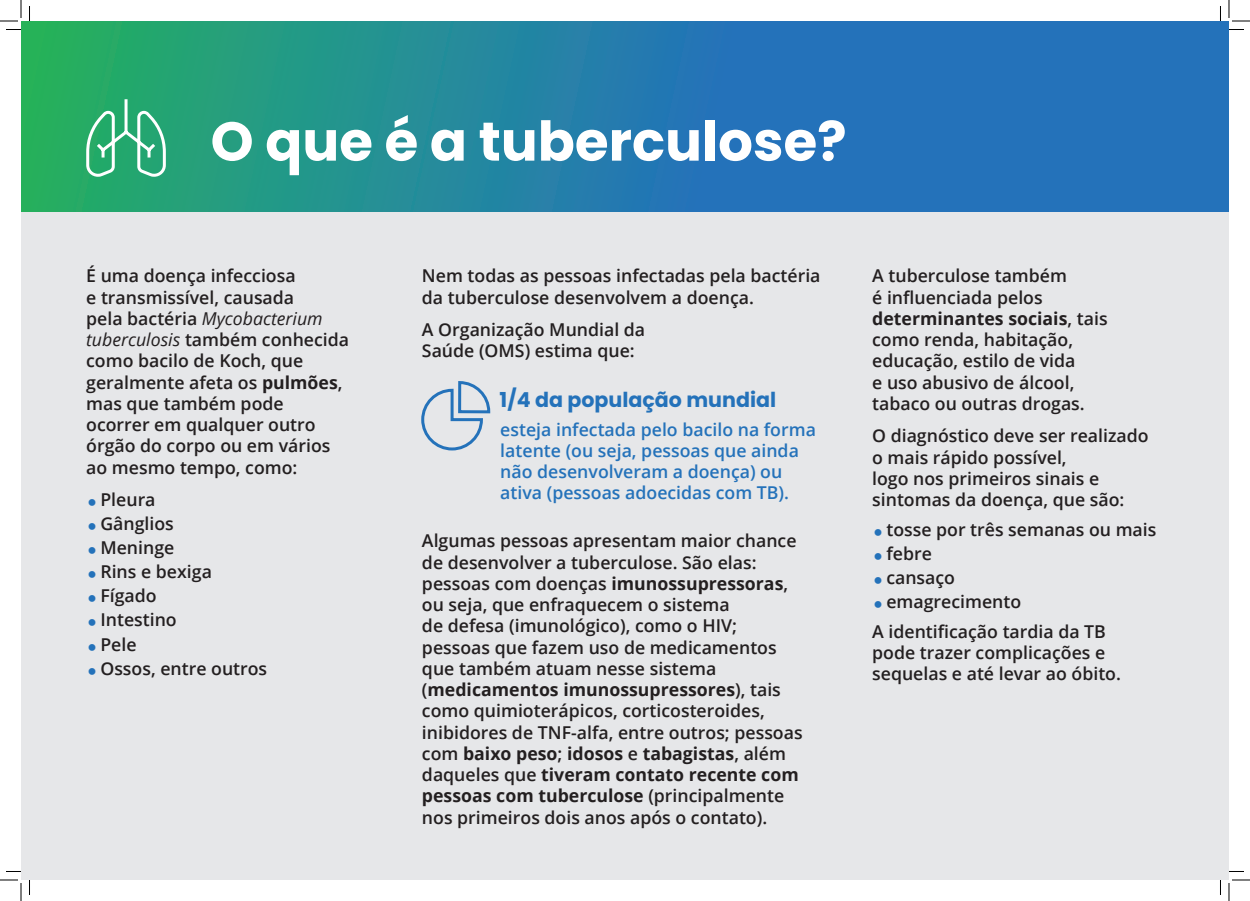
<style>
.page{position:relative;width:1250px;height:901px;background:#fff}
.page>*{position:absolute;margin:0;border:0;box-sizing:border-box;transform-origin:0 0}
.t1{font:700 54.7px "Poppins";color:#fff}
.t2{font:700 20.6px "Poppins";color:#2472ba}
.t3{font:600 17.7px/21.2px "Open Sans";color:#231f20}
.t4{font:600 17.7px/21.2px "Open Sans";color:#2472ba}
.s1{font-weight:400;font-style:italic}
.s2{font-weight:700}
</style>
<div class="page">
<div style="left:21px;top:21px;width:1208px;height:859px;background:#e6e7e9"></div>
<svg style="left:21px;top:21px;width:1208px;height:191px;background:#2483a2"></svg>
<svg style="left:85px;top:96px;width:82px;height:82px;background:#4bb787"></svg>
<svg style="left:421px;top:381px;width:70px;height:70px"></svg>
<svg style="left:6px;top:29px;width:15px;height:1px"></svg>
<svg style="left:1229px;top:29px;width:15px;height:1px"></svg>
<svg style="left:6px;top:871px;width:15px;height:1px"></svg>
<svg style="left:1229px;top:871px;width:15px;height:1px"></svg>
<svg style="left:29px;top:6px;width:1px;height:15px"></svg>
<svg style="left:29px;top:880px;width:1px;height:15px"></svg>
<svg style="left:1220px;top:6px;width:1px;height:15px"></svg>
<svg style="left:1220px;top:880px;width:1px;height:15px"></svg>
<svg style="left:0;top:0;width:22px;height:22px"></svg>
<svg style="left:0;top:879px;width:22px;height:22px"></svg>
<svg style="left:1228px;top:0;width:22px;height:22px"></svg>
<svg style="left:1228px;top:879px;width:22px;height:22px"></svg>
<h1 class="t1" style="left:211px;top:110px;width:637px">O que é a tuberculose?</h1>
<p class="t3" style="left:86px;top:265px;width:264px">É uma doença infecciosa<br>e transmissível, causada<br>pela bactéria <span class="s1">Mycobacterium tuberculosis</span> também conhecida como bacilo de Koch, que geralmente afeta os <span class="s2">pulmões</span>, mas que também pode ocorrer em qualquer outro órgão do corpo ou em vários ao mesmo tempo, como:</p>
<p class="t3" style="left:100px;top:487px;width:168px;line-height:24.1px">Pleura<br>Gânglios<br>Meninge<br>Rins e bexiga<br>Fígado<br>Intestino<br>Pele<br>Ossos, entre outros</p>
<p class="t3" style="left:422px;top:265px;width:400px">Nem todas as pessoas infectadas pela bactéria da tuberculose desenvolvem a doença.</p>
<p class="t3" style="left:422px;top:319px;width:225px">A Organização Mundial da<br>Saúde (OMS) estima que:</p>
<p class="t2" style="left:499px;top:387px;width:278px">1/4 da população mundial</p>
<p class="t4" style="left:500px;top:418px;width:317px">esteja infectada pelo bacilo na forma latente (ou seja, pessoas que ainda não desenvolveram a doença) ou ativa (pessoas adoecidas com TB).</p>
<p class="t3" style="left:422px;top:530px;width:382px">Algumas pessoas apresentam maior chance de desenvolver a tuberculose. São elas: pessoas com doenças <span class="s2">imunossupressoras</span>, ou seja, que enfraquecem o sistema<br>de defesa (imunológico), como o HIV; pessoas que fazem uso de medicamentos que também atuam nesse sistema (<span class="s2">medicamentos imunossupressores</span>), tais como quimioterápicos, corticosteroides, inibidores de TNF-alfa, entre outros; pessoas com <span class="s2">baixo peso</span>; <span class="s2">idosos</span> e <span class="s2">tabagistas</span>, além daqueles que <span class="s2">tiveram contato recente com pessoas com tuberculose</span> (principalmente nos primeiros dois anos após o contato).</p>
<p class="t3" style="left:872px;top:265px;width:237px">A tuberculose também<br>é influenciada pelos <span class="s2">determinantes sociais</span>, tais como renda, habitação, educação, estilo de vida<br>e uso abusivo de álcool, tabaco ou outras drogas.</p>
<p class="t3" style="left:872px;top:425px;width:278px">O diagnóstico deve ser realizado o mais rápido possível,<br>logo nos primeiros sinais e sintomas da doença, que são:</p>
<p class="t3" style="left:886px;top:517px;width:272px;line-height:24.1px">tosse por três semanas ou mais febre<br>cansaço<br>emagrecimento</p>
<p class="t3" style="left:872px;top:620px;width:250px">A identificação tardia da TB pode trazer complicações e sequelas e até levar ao óbito.</p>
</div>
